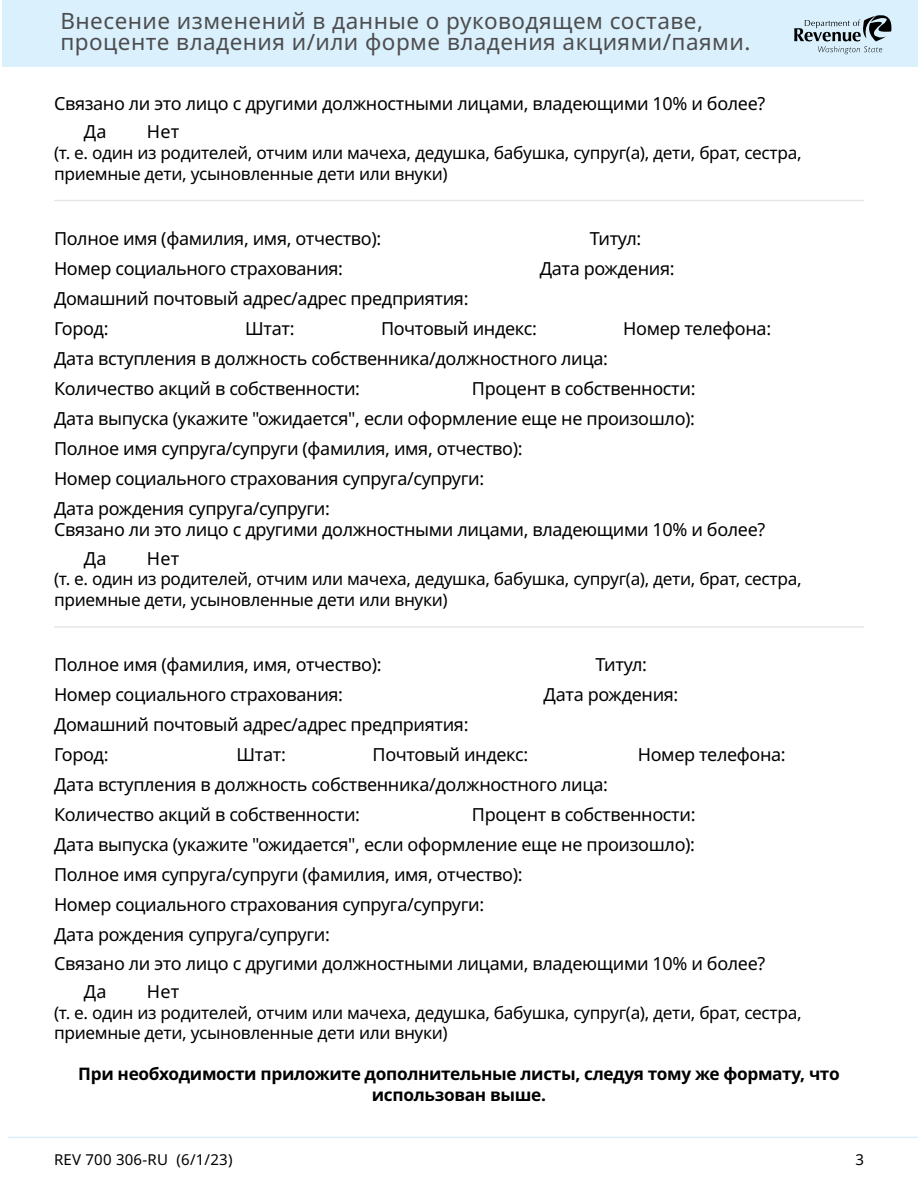
<style>
.page{position:relative;width:918px;height:1188px;background:#fff}
.page>*{position:absolute;margin:0;border:0;box-sizing:border-box;transform-origin:0 0}
.t1{font:22.5px/21px "Noto Sans";letter-spacing:.02em;color:#4d4d4f}
.Normal__P{font:18px/30px "Noto Sans";letter-spacing:-.02em;color:#000}
.Heading_2{font:18px "Noto Sans";letter-spacing:-.02em;color:#000}
.Normal__P-2{font:17.25px/20.7px "Noto Sans";letter-spacing:-.02em;color:#000}
.t2{font:700 17.25px/21.6px "Noto Sans";letter-spacing:-.02em;color:#000;text-align:center}
.t3{font:15px "Noto Sans";letter-spacing:.015em;color:#000}
</style>
<div class="page">
<div style="left:2px;top:0;width:916px;height:66px;background:#daf1fd"></div>
<svg style="left:794px;top:15px;width:98px;height:39px"></svg>
<hr style="left:8px;top:1137px;width:910px;height:1px;background:#daf1fd">
<hr style="left:54px;top:200px;width:810px;height:1px;background:#e6e7e8">
<hr style="left:54px;top:626px;width:810px;height:2px;background:#e6e7e8">
<p class="t1" style="left:60px;top:11px;width:691px">Внесение изменений в данные о руководящем составе, проценте владения и/или форме владения акциями/паями.</p>
<p class="Normal__P" style="left:84px;top:90px;width:683px;line-height:28.3px;text-indent:-30px">Связано ли это лицо с другими должностными лицами, владеющими 10% и более?<br>Да</p>
<p class="Normal__P" style="left:147px;top:117px;width:34px">Нет</p>
<p class="Normal__P-2" style="left:54px;top:143px;width:749px">(т. е. один из родителей, отчим или мачеха, дедушка, бабушка, супруг(а), дети, брат, сестра, приемные дети, усыновленные дети или внуки)</p>
<p class="Heading_2" style="left:54px;top:228px;width:329px">Полное имя (фамилия, имя, отчество):</p>
<p class="Heading_2" style="left:590px;top:228px;width:53px">Титул:</p>
<p class="Heading_2" style="left:54px;top:258px;width:291px">Номер социального страхования:</p>
<p class="Heading_2" style="left:540px;top:258px;width:136px">Дата рождения:</p>
<p class="Normal__P" style="left:54px;top:284px;width:416px">Домашний почтовый адрес/адрес предприятия:</p>
<p class="Normal__P" style="left:54px;top:314px;width:56px">Город:</p>
<p class="Normal__P" style="left:245px;top:314px;width:51px">Штат:</p>
<p class="Normal__P" style="left:381px;top:314px;width:157px">Почтовый индекс:</p>
<p class="Normal__P" style="left:623px;top:314px;width:149px">Номер телефона:</p>
<p class="Normal__P" style="left:54px;top:344px;width:556px">Дата вступления в должность собственника/должностного лица:<br>Количество акций в собственности:</p>
<p class="Normal__P" style="left:472px;top:374px;width:225px">Процент в собственности:</p>
<p class="Normal__P" style="left:54px;top:404px;width:643px">Дата выпуска (укажите "ожидается", если оформление еще не произошло):</p>
<p class="Normal__P" style="left:54px;top:434px;width:470px">Полное имя супруга/супруги (фамилия, имя, отчество):</p>
<p class="Normal__P" style="left:54px;top:464px;width:432px">Номер социального страхования супруга/супруги:<br>Дата рождения супруга/супруги:</p>
<p class="Normal__P" style="left:84px;top:516px;width:683px;line-height:28.3px;text-indent:-30px">Связано ли это лицо с другими должностными лицами, владеющими 10% и более?<br>Да</p>
<p class="Normal__P" style="left:147px;top:543px;width:34px">Нет</p>
<p class="Normal__P-2" style="left:54px;top:569px;width:749px">(т. е. один из родителей, отчим или мачеха, дедушка, бабушка, супруг(а), дети, брат, сестра, приемные дети, усыновленные дети или внуки)</p>
<p class="Heading_2" style="left:54px;top:654px;width:329px">Полное имя (фамилия, имя, отчество):</p>
<p class="Heading_2" style="left:595px;top:654px;width:53px">Титул:</p>
<p class="Heading_2" style="left:54px;top:684px;width:291px">Номер социального страхования:</p>
<p class="Heading_2" style="left:544px;top:684px;width:136px">Дата рождения:</p>
<p class="Normal__P" style="left:54px;top:710px;width:416px">Домашний почтовый адрес/адрес предприятия:</p>
<p class="Normal__P" style="left:54px;top:740px;width:56px">Город:</p>
<p class="Normal__P" style="left:237px;top:740px;width:51px">Штат:</p>
<p class="Normal__P" style="left:373px;top:740px;width:157px">Почтовый индекс:</p>
<p class="Normal__P" style="left:638px;top:740px;width:149px">Номер телефона:</p>
<p class="Normal__P" style="left:54px;top:770px;width:556px">Дата вступления в должность собственника/должностного лица:<br>Количество акций в собственности:</p>
<p class="Normal__P" style="left:472px;top:800px;width:225px">Процент в собственности:</p>
<p class="Normal__P" style="left:54px;top:830px;width:643px">Дата выпуска (укажите "ожидается", если оформление еще не произошло):</p>
<p class="Normal__P" style="left:54px;top:860px;width:470px">Полное имя супруга/супруги (фамилия, имя, отчество):</p>
<p class="Normal__P" style="left:54px;top:890px;width:432px">Номер социального страхования супруга/супруги:<br>Дата рождения супруга/супруги:</p>
<p class="Normal__P" style="left:84px;top:949px;width:683px;line-height:28.3px;text-indent:-30px">Связано ли это лицо с другими должностными лицами, владеющими 10% и более?<br>Да</p>
<p class="Normal__P" style="left:147px;top:977px;width:34px">Нет</p>
<p class="Normal__P-2" style="left:54px;top:1002px;width:749px">(т. е. один из родителей, отчим или мачеха, дедушка, бабушка, супруг(а), дети, брат, сестра, приемные дети, усыновленные дети или внуки)</p>
<p class="t2" style="left:78px;top:1063px;width:763px">При необходимости приложите дополнительные листы, следуя тому же формату, что использован выше.</p>
<p class="t3" style="left:54px;top:1151px;width:180px">REV 700 306-RU (6/1/23)</p>
<p class="t3" style="left:855px;top:1151px;width:10px">3</p>
</div>
